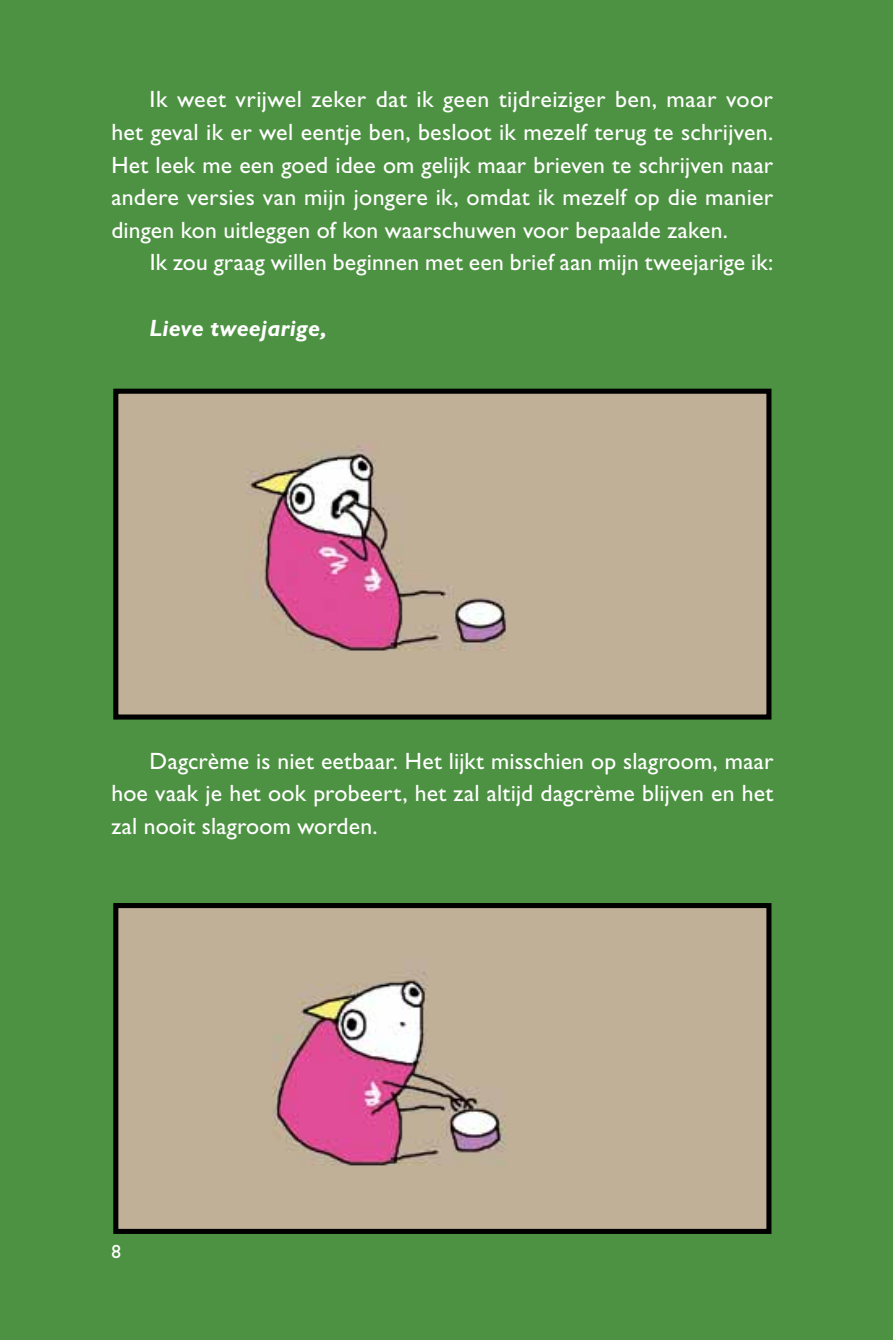
<style>
.page{position:relative;width:893px;height:1340px;background:#fff}
.page>*{position:absolute;margin:0;border:0;box-sizing:border-box;transform-origin:0 0}
.t1{font:23.62px/32.6px "Gill Sans Std";letter-spacing:.005em;color:#fff;text-align:justify}
.t2{font:italic 700 23.62px "Gill Sans Std";letter-spacing:.01em;color:#fff}
.t3{font:19.12px "Gill Sans Std";color:#fff}
</style>
<div class="page">
<div style="left:0;top:0;width:893px;height:1339px;background:#4d9242"></div>
<img style="left:119px;top:394px;width:646px;height:319px">
<div style="left:113px;top:388px;width:658px;height:331px;border:5px solid #000"></div>
<img style="left:119px;top:909px;width:646px;height:318px">
<div style="left:113px;top:903px;width:658px;height:330px;border:5px solid #000"></div>
<p class="t1" style="left:111px;top:83px;width:663px;text-indent:38px">Ik weet vrijwel zeker dat ik geen tijdreiziger ben, maar voor het geval ik er wel eentje ben, besloot ik mezelf terug te schrijven.<br>Het leek me een goed idee om gelijk maar brieven te schrijven naar andere versies van mijn jongere ik, omdat ik mezelf op die manier dingen kon uitleggen of kon waarschuwen voor bepaalde zaken.</p>
<p class="t1" style="left:150px;top:246px;width:625px">Ik zou graag willen beginnen met een brief aan mijn tweejarige ik:</p>
<p class="t2" style="left:150px;top:314px;width:179px">Lieve tweejarige,</p>
<p class="t1" style="left:111px;top:744px;width:664px;text-indent:38px">Dagcrème is niet eetbaar. Het lijkt misschien op slagroom, maar hoe vaak je het ook probeert, het zal altijd dagcrème blijven en het zal nooit slagroom worden.</p>
<p class="t3" style="left:111px;top:1240px;width:11px">8</p>
</div>
